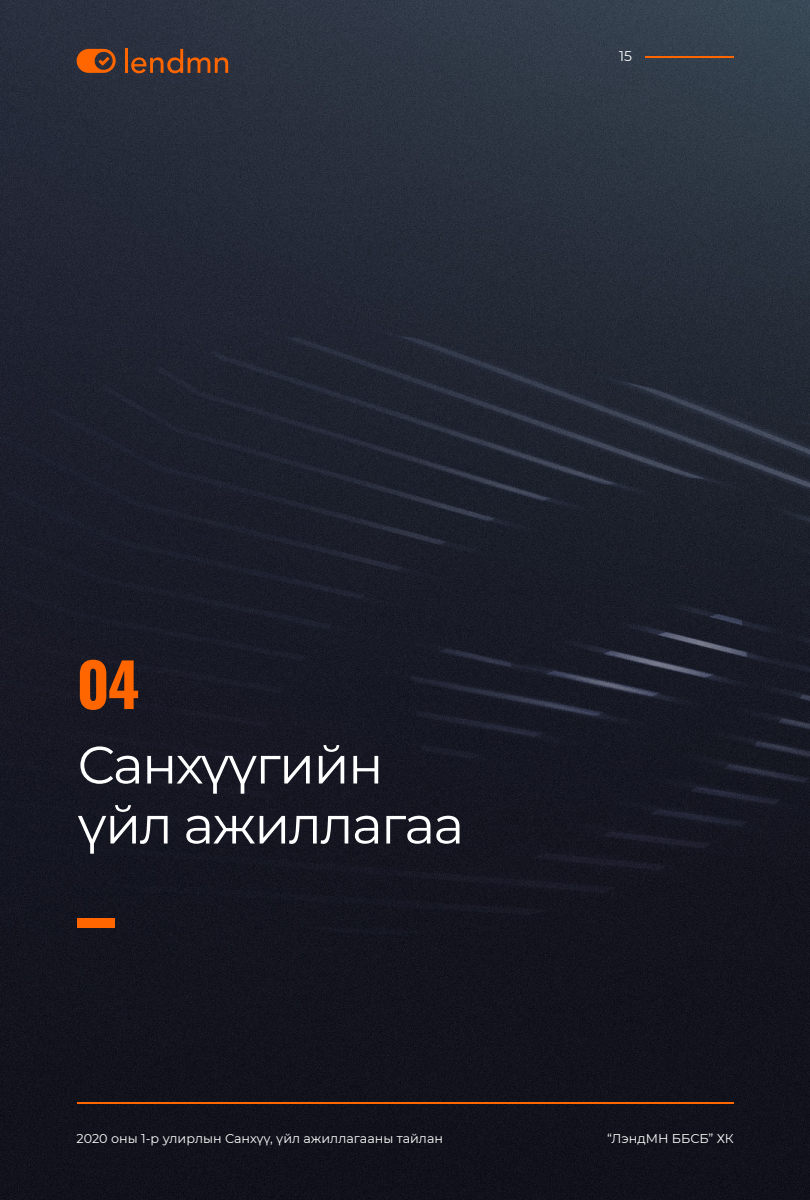
<style>
.page{position:relative;width:810px;height:1200px;background:#fff}
.page>*{position:absolute;margin:0;border:0;box-sizing:border-box;transform-origin:0 0}
.t1{font:700 60px "Oswald";color:#f60}
.t2{font:52.5px/60px "Montserrat";letter-spacing:-.03em;color:#fff}
.t3{font:14.02px "Montserrat";color:#fff}
.t4{font:12.75px "Montserrat";color:#fff}
</style>
<div class="page">
<img style="left:0;top:0;width:810px;height:1200px">
<hr style="left:77px;top:1102px;width:657px;height:1px;background:#f60">
<svg style="left:131px;top:49px;width:97px;height:24px;background:#653f2d"></svg>
<hr style="left:125px;top:49px;width:3px;height:24px;background:#f60">
<svg style="left:76px;top:49px;width:40px;height:24px"></svg>
<hr style="left:645px;top:56px;width:89px;height:2px;background:#f60">
<div style="left:77px;top:918px;width:38px;height:10px;background:#f60"></div>
<p class="t3" style="left:619px;top:46px;width:14px">15</p>
<h1 class="t1" style="left:77px;top:631px;width:64px">04</h1>
<h2 class="t2" style="left:77px;top:733px;width:388px">Санхүүгийн үйл ажиллагаа</h2>
<p class="t4" style="left:77px;top:1130px;width:368px">2020 оны 1-р улирлын Санхүү, үйл ажиллагааны тайлан</p>
<p class="t4" style="left:607px;top:1130px;width:128px">“ЛэндМН ББСБ” ХК</p>
</div>
